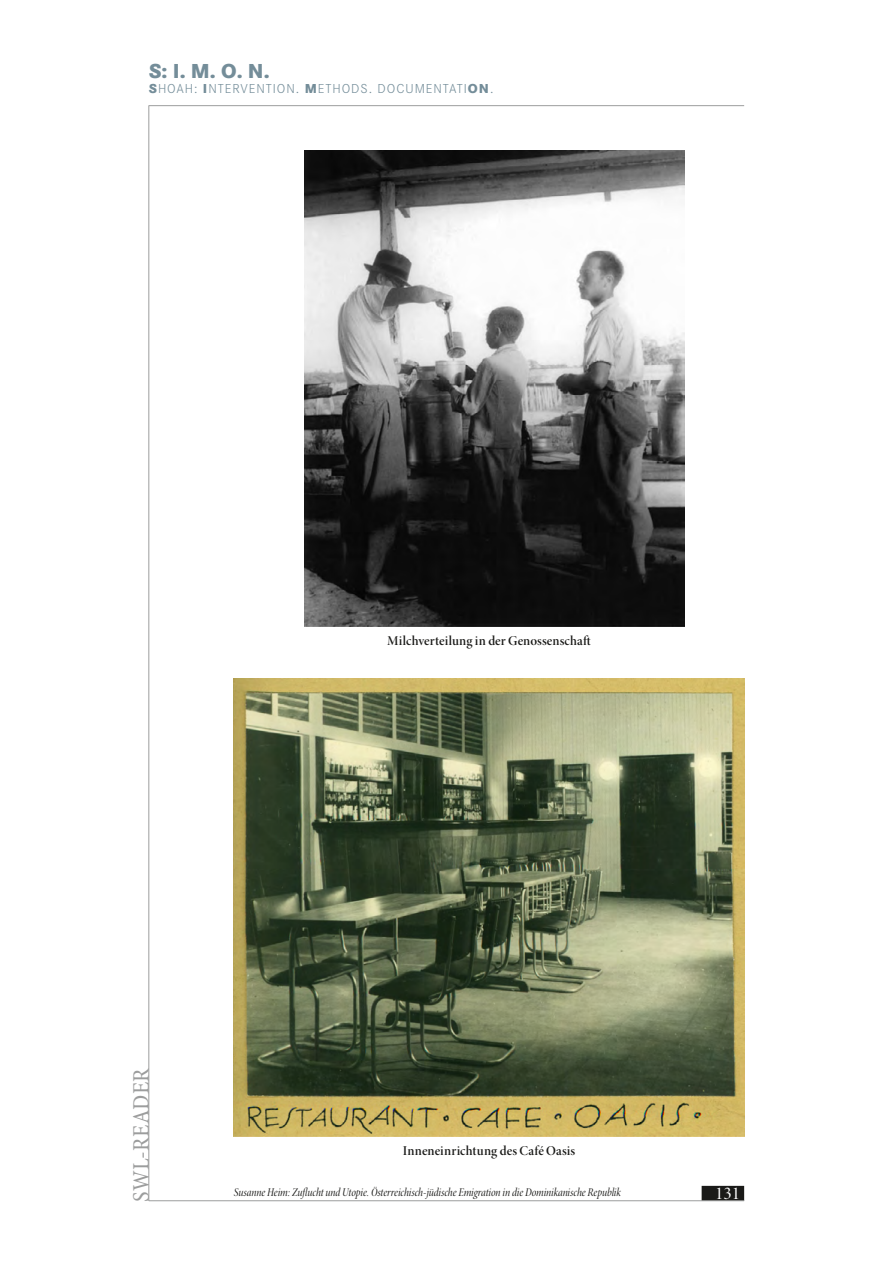
<style>
.page{position:relative;width:893px;height:1263px;background:#fff}
.page>*{position:absolute;margin:0;border:0;box-sizing:border-box;transform-origin:0 0}
.t1{font:condensed 24px "Minion Pro";letter-spacing:.01em;color:#9c9d9d}
.t2{font:800 21px "Corporate S";color:#748d99}
.t3{font:18px "Minion Pro Disp";color:#fff}
.t4{font:13.5px "Minion Pro Semibold Disp";letter-spacing:.005em;color:#1a1a18}
.t5{font:300 13.5px "Corporate S";letter-spacing:.07em;color:#748d99}
.t6{font:12px "Minion Pro Cn It Disp";color:#1a1a18}
.s1{font-weight:800}
</style>
<div class="page">
<div style="left:702px;top:1186px;width:42px;height:15px;background:#1a1a18"></div>
<hr style="left:149px;top:1200px;width:595px;height:1px;background:#9c9d9d">
<hr style="left:149px;top:105px;width:595px;height:1px;background:#9c9d9d">
<hr style="left:149px;top:105px;width:1px;height:1096px;background:#9c9d9d">
<img style="left:305px;top:150px;width:380px;height:477px">
<img style="left:234px;top:679px;width:510px;height:458px">
<h2 class="t2" style="left:149px;top:58px;width:122px">S: I. M. O. N.</h2>
<p class="t5" style="left:149px;top:81px;width:346px"><span class="s1">S</span>HOAH: <span class="s1">I</span>NTERVENTION. <span class="s1">M</span>ETHODS. DOCUMENTATI<span class="s1">ON</span>.</p>
<p class="t4" style="left:387px;top:632px;width:205px">Milchverteilung in der Genossenschaft</p>
<h1 class="t1" style="left:127px;top:1202px;width:135px;rotate:-90deg">SWL-READER</h1>
<p class="t4" style="left:403px;top:1143px;width:174px">Inneneinrichtung des Café Oasis</p>
<p class="t6" style="left:234px;top:1185px;width:389px">Susanne Heim: Zuflucht und Utopie. Österreichisch-jüdische Emigration in die Dominikanische Republik</p>
<h3 class="t3" style="left:715px;top:1182px;width:26px">131</h3>
</div>
